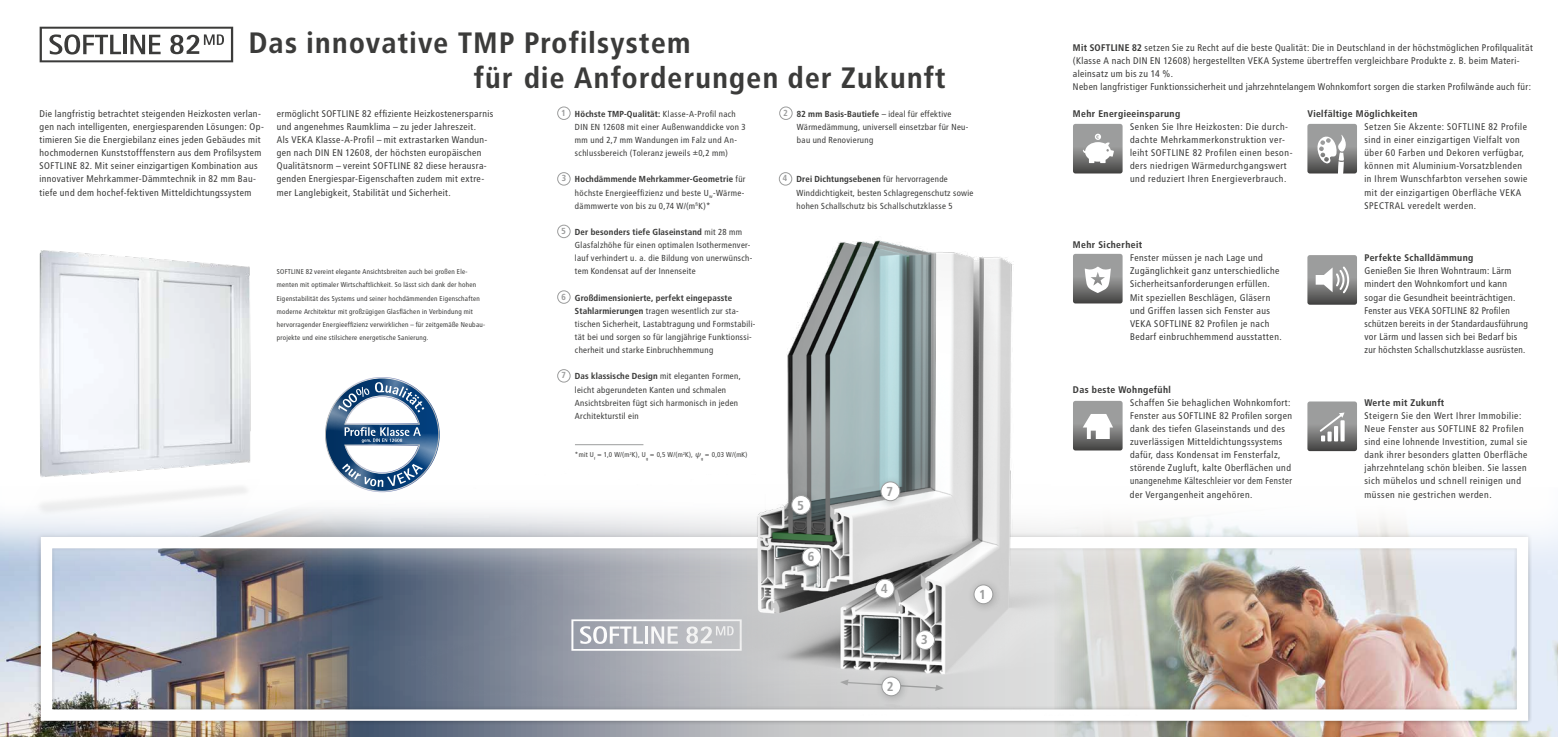
<style>
.page{position:relative;width:1558px;height:737px;background:#fff}
.page>*{position:absolute;margin:0;border:0;box-sizing:border-box;transform-origin:0 0}
.t1{font:700 29.49px/35.4px "Transit";letter-spacing:.025em;color:#3b3b3a}
.t2{font:700 13.04px "Transit";color:#9c9d9d}
.t3{font:9.62px/13.1px "Transit";letter-spacing:.005em;color:#3b3b3a}
.t4{font:700 9.62px "Transit";letter-spacing:.02em;color:#3b3b3a}
.t5{font:8.75px/13.1px "Transit";color:#3b3b3a}
.t6{font:700 8.75px "Transit";color:#9c9d9d}
.t7{font:7px/13.1px "Transit";color:#3b3b3a}
.s1{font-weight:700;color:#9c9d9d}
.s2{font-weight:700}
.s3{font-family:"Lucida Math";font-style:italic}
</style>
<div class="page">
<svg style="left:382px;top:725px;width:672px;height:12px;background:#a7acb3"></svg>
<img style="left:1054px;top:583px;width:504px;height:154px">
<img style="left:0;top:583px;width:382px;height:154px">
<div style="left:36px;top:532px;width:1496px;height:193px;background:#000;opacity:.3"></div>
<div style="left:41px;top:537px;width:1487px;height:183px;border:11px solid #fff"></div>
<svg style="left:0;top:509px;width:1558px;height:74px"></svg>
<svg style="left:1307px;top:401px;width:50px;height:50px;background:#939494"></svg>
<svg style="left:1073px;top:124px;width:49px;height:49px"></svg>
<svg style="left:1307px;top:124px;width:50px;height:50px"></svg>
<svg style="left:1307px;top:255px;width:50px;height:50px;background:#959595"></svg>
<img style="left:22px;top:502px;width:238px;height:18px">
<img style="left:39px;top:250px;width:212px;height:252px">
<svg style="left:40px;top:27px;width:193px;height:35px"></svg>
<svg style="left:325px;top:405px;width:8px;height:59px"></svg>
<div style="left:779px;top:107px;width:13px;height:13px;border:1px solid #9c9d9d;border-radius:50%"></div>
<div style="left:779px;top:172px;width:13px;height:13px;border:1px solid #9c9d9d;border-radius:50%"></div>
<img style="left:333px;top:224px;width:936px;height:494px">
<div style="left:873px;top:474px;width:36px;height:36px;background:#000;opacity:.2"></div>
<div style="left:881px;top:482px;width:19px;height:18px;background:#fff;border-radius:50%"></div>
<div style="left:880px;top:481px;width:20px;height:20px;border:1px solid #9c9d9d;border-radius:50%"></div>
<div style="left:784px;top:488px;width:36px;height:36px;background:#000;opacity:.2"></div>
<div style="left:792px;top:495px;width:18px;height:19px;background:#fff;border-radius:50%"></div>
<div style="left:791px;top:495px;width:20px;height:20px;border:1px solid #9c9d9d;border-radius:50%"></div>
<div style="left:795px;top:540px;width:36px;height:36px;background:#000;opacity:.2"></div>
<div style="left:802px;top:547px;width:19px;height:19px;background:#fff;border-radius:50%"></div>
<div style="left:802px;top:547px;width:19px;height:20px;border:1px solid #9c9d9d;border-radius:50%"></div>
<div style="left:868px;top:572px;width:36px;height:36px;background:#000;opacity:.2"></div>
<div style="left:875px;top:579px;width:19px;height:19px;background:#fff;border-radius:50%"></div>
<div style="left:875px;top:579px;width:20px;height:19px;border:1px solid #9c9d9d;border-radius:50%"></div>
<div style="left:967px;top:577px;width:35px;height:36px;background:#000;opacity:.2"></div>
<div style="left:974px;top:585px;width:19px;height:18px;background:#fff;border-radius:50%"></div>
<div style="left:973px;top:584px;width:20px;height:20px;border:1px solid #9c9d9d;border-radius:50%"></div>
<div style="left:557px;top:107px;width:13px;height:13px;border:1px solid #9c9d9d;border-radius:50%"></div>
<div style="left:558px;top:225px;width:12px;height:13px;background:#fff;border-radius:50%"></div>
<div style="left:557px;top:225px;width:13px;height:13px;border:1px solid #9c9d9d;border-radius:50%"></div>
<div style="left:558px;top:291px;width:12px;height:12px;background:#fff;border-radius:50%"></div>
<div style="left:557px;top:290px;width:13px;height:14px;border:1px solid #9c9d9d;border-radius:50%"></div>
<div style="left:558px;top:369px;width:12px;height:13px;background:#fff;border-radius:50%"></div>
<div style="left:557px;top:369px;width:13px;height:13px;border:1px solid #9c9d9d;border-radius:50%"></div>
<hr style="left:575px;top:444px;width:68px;height:1px;background:#9c9d9d">
<div style="left:557px;top:172px;width:13px;height:13px;border:1px solid #9c9d9d;border-radius:50%"></div>
<div style="left:874px;top:669px;width:36px;height:36px;background:#000;opacity:.2"></div>
<div style="left:882px;top:677px;width:18px;height:18px;background:#fff;border-radius:50%"></div>
<div style="left:881px;top:676px;width:20px;height:20px;border:1px solid #9c9d9d;border-radius:50%"></div>
<div style="left:908px;top:623px;width:36px;height:36px;background:#000;opacity:.2"></div>
<div style="left:916px;top:630px;width:18px;height:19px;background:#fff;border-radius:50%"></div>
<div style="left:915px;top:630px;width:20px;height:20px;border:1px solid #9c9d9d;border-radius:50%"></div>
<h1 class="t1" style="left:474px;top:25px;width:474px;text-indent:-225px">Das innovative TMP Profilsystem<br>für die Anforderungen der Zukunft</h1>
<p class="t5" style="left:797px;top:107px;width:173px;text-indent:-13px"><span class="s1">2</span> <span class="s2">82 mm Basis-Bautiefe</span> – ideal für effektive<br>Wärmedämmung, universell einsetzbar für Neu&shy;bau und Renovierung</p>
<p class="t5" style="left:796px;top:173px;width:179px;text-indent:-14px"><span class="s1">4</span> <span class="s2">Drei Dichtungsebenen</span> für hervorragende<br>Winddichtigkeit, besten Schlagregenschutz sowie hohen Schallschutz bis Schallschutzklasse 5</p>
<p class="t3" style="left:1073px;top:41px;width:462px"><span class="s2">Mit SOFTLINE 82</span> setzen Sie zu Recht auf die beste Qualität: Die in Deutschland in der höchstmöglichen Profilqualität (Klasse A nach DIN EN 12608) hergestellten VEKA Systeme übertreffen vergleichbare Produkte z. B. beim Materi&shy;aleinsatz um bis zu 14 %.<br>Neben langfristiger Funktionssicherheit und jahrzehntelangem Wohnkomfort sorgen die starken Profilwände auch für:</p>
<p class="t3" style="left:40px;top:107px;width:226px">Die langfristig betrachtet steigenden Heizkosten verlan&shy;gen nach intelligenten, energiesparenden Lösungen: Op&shy;timieren Sie die Energiebilanz eines jeden Gebäudes mit hochmodernen Kunststofffenstern aus dem Profilsystem SOFTLINE 82. Mit seiner einzigartigen Kombination aus innovativer Mehrkammer-Dämmtechnik in 82 mm Bau&shy;tiefe und dem hochef-fektiven Mitteldichtungssystem</p>
<p class="t4" style="left:1307px;top:108px;width:112px">Vielfältige Möglichkeiten</p>
<p class="t3" style="left:277px;top:107px;width:218px">ermöglicht SOFTLINE 82 effiziente Heizkostenersparnis und angenehmes Raumklima – zu jeder Jahreszeit.<br>Als VEKA Klasse-A-Profil – mit extrastarken Wandun&shy;gen nach DIN EN 12608, der höchsten europäischen Qualitätsnorm – vereint SOFTLINE 82 diese herausra&shy;genden Energiespar-Eigenschaften zudem mit extre&shy;mer Langlebigkeit, Stabilität und Sicherheit.</p>
<p class="t4" style="left:1073px;top:108px;width:109px">Mehr Energieeinsparung</p>
<p class="t3" style="left:1130px;top:120px;width:164px">Senken Sie Ihre Heizkosten: Die durch&shy;dachte Mehrkammerkonstruktion ver&shy;leiht SOFTLINE 82 Profilen einen beson&shy;ders niedrigen Wärmedurchgangswert und reduziert Ihren Energieverbrauch.</p>
<p class="t5" style="left:575px;top:107px;width:173px;text-indent:-14px"><span class="s1">1</span> <span class="s2">Höchste TMP-Qualität:</span> Klasse-A-Profil nach DIN EN 12608 mit einer Außenwanddicke von 3 mm und 2,7 mm Wandungen im Falz und An&shy;schlussbereich (Toleranz jeweils ±0,2 mm)</p>
<p class="t3" style="left:1364px;top:120px;width:165px">Setzen Sie Akzente: SOFTLINE 82 Profile sind in einer einzigartigen Vielfalt von über 60 Farben und Dekoren verfügbar, können mit Aluminium-Vorsatzblenden in Ihrem Wunschfarbton versehen sowie mit der einzigartigen Oberfläche VEKA SPECTRAL veredelt werden.</p>
<p class="t5" style="left:575px;top:173px;width:172px;text-indent:-13px"><span class="s1">3</span> <span class="s2">Hochdämmende Mehrkammer-Geometrie</span> für höchste Energieeffizienz und beste U<sub>w</sub>-Wärme&shy;dämmwerte von bis zu 0,74 W/(m<sup>²</sup>K)*</p>
<p class="t7" style="left:277px;top:265px;width:210px">SOFTLINE 82 vereint elegante Ansichtsbreiten auch bei großen Ele&shy;menten mit optimaler Wirtschaftlichkeit. So lässt sich dank der hohen Eigenstabilität des Systems und seiner hochdämmenden Eigenschaften moderne Architektur mit großzügigen Glasflächen in Verbindung mit hervorragender Energieeffizienz verwirklichen – für zeitgemäße Neubau&shy;projekte und eine stilsichere energetische Sanierung.</p>
<p class="t5" style="left:575px;top:225px;width:179px;text-indent:-14px"><span class="s1">5</span> <span class="s2">Der besonders tiefe Glaseinstand</span> mit 28 mm Glasfalzhöhe für einen optimalen Isothermenver&shy;lauf verhindert u. a. die Bildung von unerwünsch&shy;tem Kondensat auf der Innenseite</p>
<p class="t5" style="left:575px;top:291px;width:182px;text-indent:-14px"><span class="s1">6</span> <span class="s2">Großdimensionierte, perfekt eingepasste Stahlarmierungen</span> tragen wesentlich zur sta&shy;tischen Sicherheit, Lastabtragung und Formstabili&shy;tät bei und sorgen so für langjährige Funktionssi&shy;cherheit und starke Einbruchhemmung</p>
<p class="t6" style="left:561px;top:370px;width:6px">7</p>
<p class="t5" style="left:575px;top:370px;width:168px"><span class="s2">Das klassische Design</span> mit eleganten Formen, leicht abgerundeten Kanten und schmalen Ansichtsbreiten fügt sich harmonisch in jeden Architekturstil ein</p>
<p class="t7" style="left:575px;top:448px;width:174px">*mit U<sub>f</sub> = 1,0 W/(m<sup>2</sup>K), U<sub>g</sub> = 0,5 W/(m<sup>2</sup>K), <span class="s3">ψ</span><sub>g</sub> = 0,03 W/(mK)</p>
<h2 class="t2" style="left:797px;top:497px;width:8px">5</h2>
<h2 class="t2" style="left:808px;top:549px;width:8px">6</h2>
<h2 class="t2" style="left:886px;top:483px;width:8px">7</h2>
<h2 class="t2" style="left:881px;top:580px;width:8px">4</h2>
<h2 class="t2" style="left:887px;top:678px;width:8px">2</h2>
<h2 class="t2" style="left:921px;top:632px;width:8px">3</h2>
<h2 class="t2" style="left:979px;top:586px;width:8px">1</h2>
<p class="t4" style="left:1073px;top:239px;width:71px">Mehr Sicherheit</p>
<p class="t3" style="left:1130px;top:251px;width:154px">Fenster müssen je nach Lage und Zugänglichkeit ganz unterschiedliche Sicherheitsanforderungen erfüllen.<br>Mit speziellen Beschlägen, Gläsern und Griffen lassen sich Fenster aus VEKA SOFTLINE 82 Profilen je nach Bedarf einbruchhemmend ausstatten.</p>
<p class="t4" style="left:1073px;top:383px;width:100px">Das beste Wohngefühl</p>
<p class="t3" style="left:1130px;top:396px;width:164px">Schaffen Sie behaglichen Wohnkomfort:<br>Fenster aus SOFTLINE 82 Profilen sorgen dank des tiefen Glaseinstands und des zuverlässigen Mitteldichtungssystems dafür, dass Kondensat im Fensterfalz, störende Zugluft, kalte Oberflächen und unangenehme Kälteschleier vor dem Fenster der Vergangenheit angehören.</p>
<p class="t4" style="left:1364px;top:252px;width:111px">Perfekte Schalldämmung</p>
<p class="t3" style="left:1364px;top:264px;width:165px">Genießen Sie Ihren Wohntraum: Lärm mindert den Wohnkomfort und kann sogar die Gesundheit beeinträchtigen.<br>Fenster aus VEKA SOFTLINE 82 Profilen schützen bereits in der Standardausführung vor Lärm und lassen sich bei Bedarf bis zur höchsten Schallschutzklasse ausrüsten.</p>
<p class="t4" style="left:1364px;top:396px;width:82px">Werte mit Zukunft</p>
<p class="t3" style="left:1364px;top:409px;width:165px">Steigern Sie den Wert Ihrer Immobilie:<br>Neue Fenster aus SOFTLINE 82 Profilen sind eine lohnende Investition, zumal sie dank ihrer besonders glatten Oberfläche jahrzehntelang schön bleiben. Sie lassen sich mühelos und schnell reinigen und müssen nie gestrichen werden.</p>
</div>
